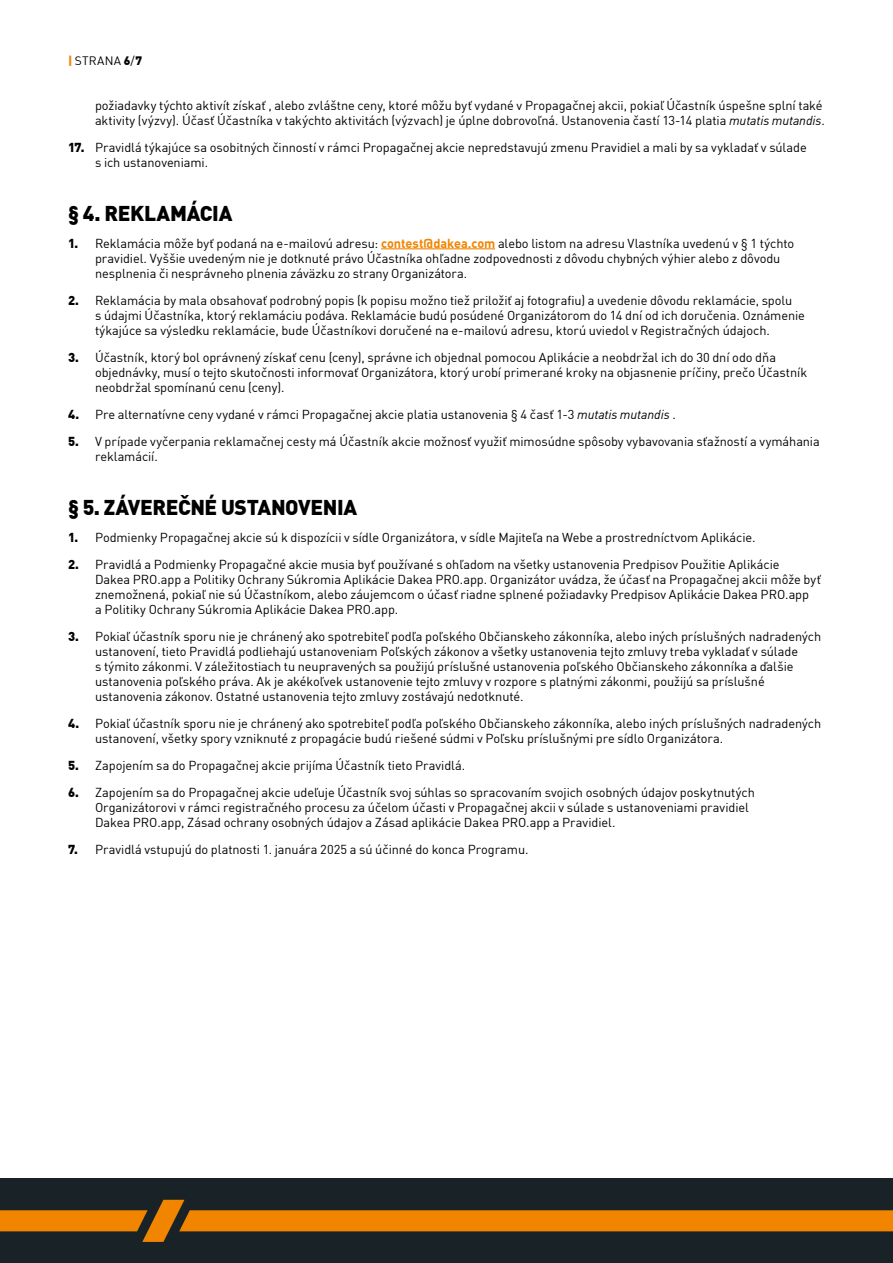
<style>
.page{position:relative;width:893px;height:1263px;background:#fff}
.page>*{position:absolute;margin:0;border:0;box-sizing:border-box;transform-origin:0 0}
.t1{font:900 21px "DIN Offc Pro";letter-spacing:-.015em;color:#000}
.t2{font:12.75px/15px "DIN Offc Pro";letter-spacing:-.005em;color:#000}
.t3{font:12px "DIN Offc Pro";letter-spacing:.02em;color:#000}
.s1{font-weight:900;color:#f18500}
.s2{font-weight:900}
.s3{font-style:italic}
.s4{font-weight:700;color:#f18500}
</style>
<div class="page">
<div style="left:0;top:1179px;width:893px;height:84px;background:#192226"></div>
<svg style="left:0;top:1200px;width:893px;height:42px"></svg>
<hr style="left:381px;top:248px;width:114px;height:1px;background:#f18500">
<p class="t3" style="left:68px;top:51px;width:76px"><span class="s1">|</span> STRANA <span class="s2">6</span>/<span class="s2">7</span></p>
<p class="t2" style="left:95px;top:96px;width:731px">požiadavky týchto aktivít získať , alebo zvláštne ceny, ktoré môžu byť vydané v Propagačnej akcii, pokiaľ Účastník úspešne splní také aktivity (výzvy). Účasť Účastníka v takýchto aktivitách (výzvach) je úplne dobrovoľná. Ustanovenia častí 13-14 platia <span class="s3">mutatis mutandis</span>.</p>
<p class="t2" style="left:95px;top:138px;width:713px;text-indent:-27px"><span class="s2">17.</span> Pravidlá týkajúce sa osobitných činností v rámci Propagačnej akcie nepredstavujú zmenu Pravidiel a mali by sa vykladať v súlade s ich ustanoveniami.</p>
<h1 class="t1" style="left:68px;top:195px;width:166px">§ 4. REKLAMÁCIA</h1>
<p class="t2" style="left:95px;top:234px;width:701px;text-indent:-27px"><span class="s2">1.</span> Reklamácia môže byť podaná na e-mailovú adresu: <span class="s4">contest@dakea.com</span> alebo listom na adresu Vlastníka uvedenú v § 1 týchto pravidiel. Vyššie uvedeným nie je dotknuté právo Účastníka ohľadne zodpovednosti z dôvodu chybných výhier alebo z dôvodu nesplnenia či nesprávneho plnenia záväzku zo strany Organizátora.</p>
<p class="t2" style="left:95px;top:291px;width:711px;text-indent:-27px"><span class="s2">2.</span> Reklamácia by mala obsahovať podrobný popis (k popisu možno tiež priložiť aj fotografiu) a uvedenie dôvodu reklamácie, spolu<br>s údajmi Účastníka, ktorý reklamáciu podáva. Reklamácie budú posúdené Organizátorom do 14 dní od ich doručenia. Oznámenie týkajúce sa výsledku reklamácie, bude Účastníkovi doručené na e-mailovú adresu, ktorú uviedol v Registračných údajoch.</p>
<p class="t2" style="left:95px;top:348px;width:714px;text-indent:-27px"><span class="s2">3.</span> Účastník, ktorý bol oprávnený získať cenu (ceny), správne ich objednal pomocou Aplikácie a neobdržal ich do 30 dní odo dňa objednávky, musí o tejto skutočnosti informovať Organizátora, ktorý urobí primerané kroky na objasnenie príčiny, prečo Účastník neobdržal spomínanú cenu (ceny).</p>
<p class="t2" style="left:68px;top:405px;width:609px"><span class="s2">4.</span> Pre alternatívne ceny vydané v rámci Propagačnej akcie platia ustanovenia § 4 časť 1-3 <span class="s3">mutatis mutandis</span> .</p>
<p class="t2" style="left:95px;top:432px;width:726px;text-indent:-27px"><span class="s2">5.</span> V prípade vyčerpania reklamačnej cesty má Účastník akcie možnosť využiť mimosúdne spôsoby vybavovania sťažností a vymáhania reklamácií.</p>
<h1 class="t1" style="left:68px;top:489px;width:291px">§ 5. ZÁVEREČNÉ USTANOVENIA</h1>
<p class="t2" style="left:68px;top:528px;width:689px"><span class="s2">1.</span> Podmienky Propagačnej akcie sú k dispozícii v sídle Organizátora, v sídle Majiteľa na Webe a prostredníctvom Aplikácie.</p>
<p class="t2" style="left:95px;top:555px;width:727px;text-indent:-27px"><span class="s2">2.</span> Pravidlá a Podmienky Propagačné akcie musia byť používané s ohľadom na všetky ustanovenia Predpisov Použitie Aplikácie<br>Dakea PRO.app a Politiky Ochrany Súkromia Aplikácie Dakea PRO.app. Organizátor uvádza, že účasť na Propagačnej akcii môže byť znemožnená, pokiaľ nie sú Účastníkom, alebo záujemcom o účasť riadne splnené požiadavky Predpisov Aplikácie Dakea PRO.app<br>a Politiky Ochrany Súkromia Aplikácie Dakea PRO.app.</p>
<p class="t2" style="left:95px;top:627px;width:728px;text-indent:-27px"><span class="s2">3.</span> Pokiaľ účastník sporu nie je chránený ako spotrebiteľ podľa poľského Občianskeho zákonníka, alebo iných príslušných nadradených ustanovení, tieto Pravidlá podliehajú ustanoveniam Poľských zákonov a všetky ustanovenia tejto zmluvy treba vykladať v súlade<br>s týmito zákonmi. V záležitostiach tu neupravených sa použijú príslušné ustanovenia poľského Občianskeho zákonníka a ďalšie ustanovenia poľského práva. Ak je akékoľvek ustanovenie tejto zmluvy v rozpore s platnými zákonmi, použijú sa príslušné ustanovenia zákonov. Ostatné ustanovenia tejto zmluvy zostávajú nedotknuté.</p>
<p class="t2" style="left:95px;top:714px;width:728px;text-indent:-27px"><span class="s2">4.</span> Pokiaľ účastník sporu nie je chránený ako spotrebiteľ podľa poľského Občianskeho zákonníka, alebo iných príslušných nadradených ustanovení, všetky spory vzniknuté z propagácie budú riešené súdmi v Poľsku príslušnými pre sídlo Organizátora.</p>
<p class="t2" style="left:68px;top:756px;width:399px"><span class="s2">5.</span> Zapojením sa do Propagačnej akcie prijíma Účastník tieto Pravidlá.</p>
<p class="t2" style="left:95px;top:783px;width:661px;text-indent:-27px"><span class="s2">6.</span> Zapojením sa do Propagačnej akcie udeľuje Účastník svoj súhlas so spracovaním svojich osobných údajov poskytnutých<br>Organizátorovi v rámci registračného procesu za účelom účasti v Propagačnej akcii v súlade s ustanoveniami pravidiel<br>Dakea PRO.app, Zásad ochrany osobných údajov a Zásad aplikácie Dakea PRO.app a Pravidiel.</p>
<p class="t2" style="left:68px;top:840px;width:462px"><span class="s2">7.</span> Pravidlá vstupujú do platnosti 1. januára 2025 a sú účinné do konca Programu.</p>
</div>
